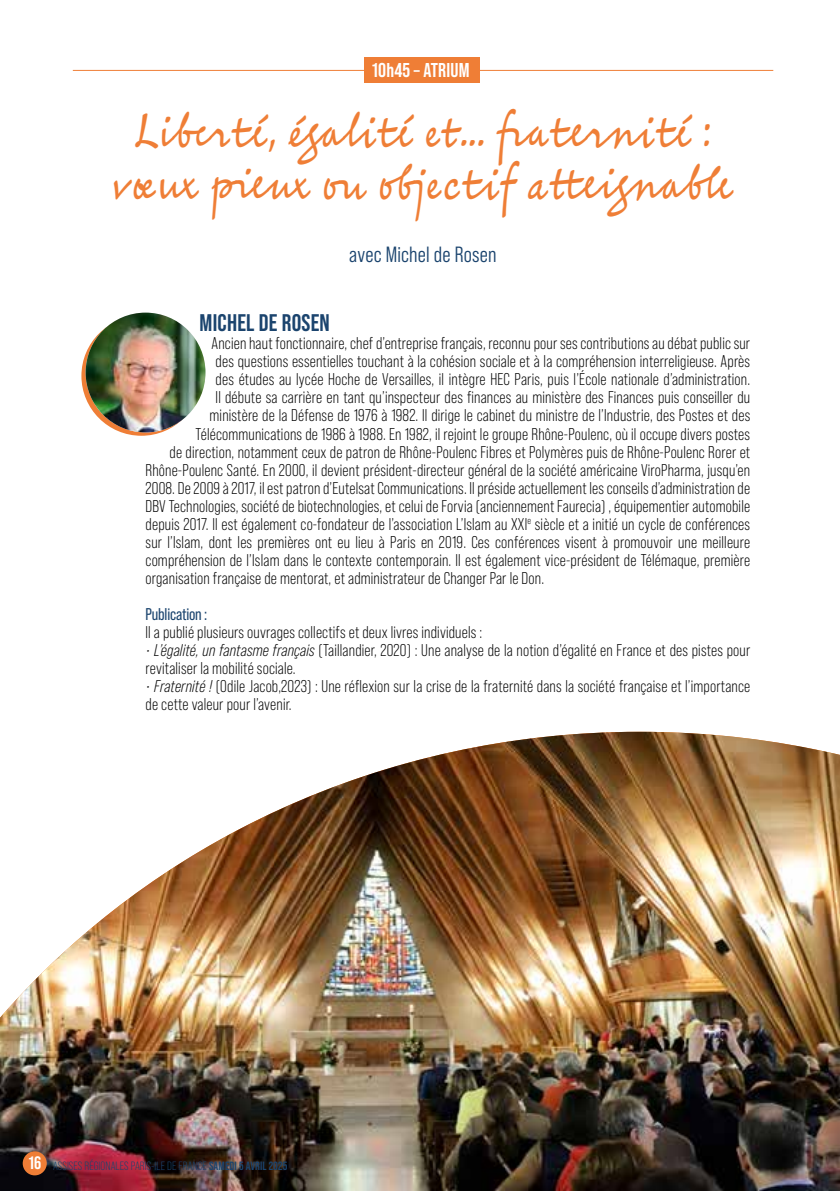
<style>
.page{position:relative;width:840px;height:1191px;background:#fff}
.page>*{position:absolute;margin:0;border:0;box-sizing:border-box;transform-origin:0 0}
.t1{font:36px/52px "Eric Machat Script";letter-spacing:-.01em;color:#ef7e36;text-align:center;scale:.96 1}
.t2{font:700 24px "Bebas Neue Pro";letter-spacing:.01em;color:#1b446e}
.t3{font:22px "Bebas Neue Pro Middle";letter-spacing:.01em;color:#1b446e}
.t4{font:700 20px "Bebas Neue Pro";letter-spacing:.01em;color:#fff}
.t5{font:17px/18px "Bebas Neue Pro";letter-spacing:.01em;color:#000}
.t6{font:17px "Bebas Neue Pro";letter-spacing:-.01em;color:#1b446e}
.t7{font:12px "Bebas Neue Pro";letter-spacing:.01em;color:#1b446e}
.s1{font-style:italic}
.s2{font-weight:700;font-size:18px;color:#fff}
.s3{font-weight:700}
</style>
<div class="page">
<hr style="left:73px;top:70px;width:699px;height:1px;background:#ef7e36">
<div style="left:364px;top:57px;width:115px;height:25px;background:#ef7e36"></div>
<svg style="left:81px;top:316px;width:120px;height:120px"></svg>
<img style="left:86px;top:312px;width:119px;height:120px;border-radius:60px">
<img style="left:0;top:732px;width:839px;height:459px">
<div style="left:23px;top:1151px;width:24px;height:24px;background:#ef7e36;border-radius:50%"></div>
<p class="t4" style="left:372px;top:58px;width:99px">10h45 – ATRIUM</p>
<h1 class="t1" style="left:111px;top:105px;width:650px">Liberté, égalité et... fraternité : vœux pieux ou objectif atteignable</h1>
<p class="t3" style="left:349px;top:242px;width:149px">avec Michel de Rosen</p>
<h2 class="t2" style="left:199px;top:309px;width:132px">MICHEL DE ROSEN</h2>
<p class="t5" style="left:211px;top:334px;width:540px">Ancien haut fonctionnaire, chef d’entreprise français, reconnu pour ses contributions au débat public sur</p>
<p class="t5" style="left:215px;top:352px;width:535px">des questions essentielles touchant à la cohésion sociale et à la compréhension interreligieuse. Après</p>
<p class="t5" style="left:215px;top:370px;width:535px">des études au lycée Hoche de Versailles, il intègre HEC Paris, puis l’École nationale d’administration.</p>
<p class="t5" style="left:215px;top:388px;width:536px">Il débute sa carrière en tant qu’inspecteur des finances au ministère des Finances puis conseiller du</p>
<p class="t5" style="left:209px;top:406px;width:542px">ministère de la Défense de 1976 à 1982. Il dirige le cabinet du ministre de l’Industrie, des Postes et des</p>
<p class="t5" style="left:195px;top:424px;width:555px">Télécommunications de 1986 à 1988. En 1982, il rejoint le groupe Rhône-Poulenc, où il occupe divers postes</p>
<p class="t5" style="left:169px;top:442px;width:582px">de direction, notamment ceux de patron de Rhône-Poulenc Fibres et Polymères puis de Rhône-Poulenc Rorer et</p>
<p class="t5" style="left:145px;top:461px;width:606px">Rhône-Poulenc Santé. En 2000, il devient président-directeur général de la société américaine ViroPharma, jusqu’en</p>
<p class="t5" style="left:145px;top:479px;width:606px">2008. De 2009 à 2017, il est patron d’Eutelsat Communications. Il préside actuellement les conseils d’administration de</p>
<p class="t5" style="left:145px;top:497px;width:605px">DBV Technologies, société de biotechnologies, et celui de Forvia (anciennement Faurecia) , équipementier automobile</p>
<p class="t5" style="left:145px;top:515px;width:605px">depuis 2017. Il est également co-fondateur de l’association L’Islam au XXI<sup>e</sup> siècle et a initié un cycle de conférences</p>
<p class="t5" style="left:145px;top:532px;width:605px">sur l’Islam, dont les premières ont eu lieu à Paris en 2019. Ces conférences visent à promouvoir une meilleure</p>
<p class="t5" style="left:145px;top:550px;width:605px">compréhension de l’Islam dans le contexte contemporain. Il est également vice-président de Télémaque, première</p>
<p class="t5" style="left:145px;top:568px;width:400px">organisation française de mentorat, et administrateur de Changer Par le Don.</p>
<p class="t6" style="left:145px;top:604px;width:63px">Publication :</p>
<p class="t5" style="left:145px;top:622px;width:338px">Il a publié plusieurs ouvrages collectifs et deux livres individuels :</p>
<p class="t5" style="left:145px;top:640px;width:606px"><span class="s1">• L’égalité, un fantasme français</span> (Taillandier, 2020) : Une analyse de la notion d’égalité en France et des pistes pour revitaliser la mobilité sociale.</p>
<p class="t5" style="left:145px;top:676px;width:606px"><span class="s1">• Fraternité !</span> (Odile Jacob,2023) : Une réflexion sur la crise de la fraternité dans la société française et l’importance de cette valeur pour l’avenir.</p>
<p class="t7" style="left:29px;top:1159px;width:260px"><span class="s2">16</span> ASSISES RÉGIONALES PARIS-ILE DE FRANCE <span class="s3">SAMEDI 5 AVRIL 2025</span></p>
</div>
